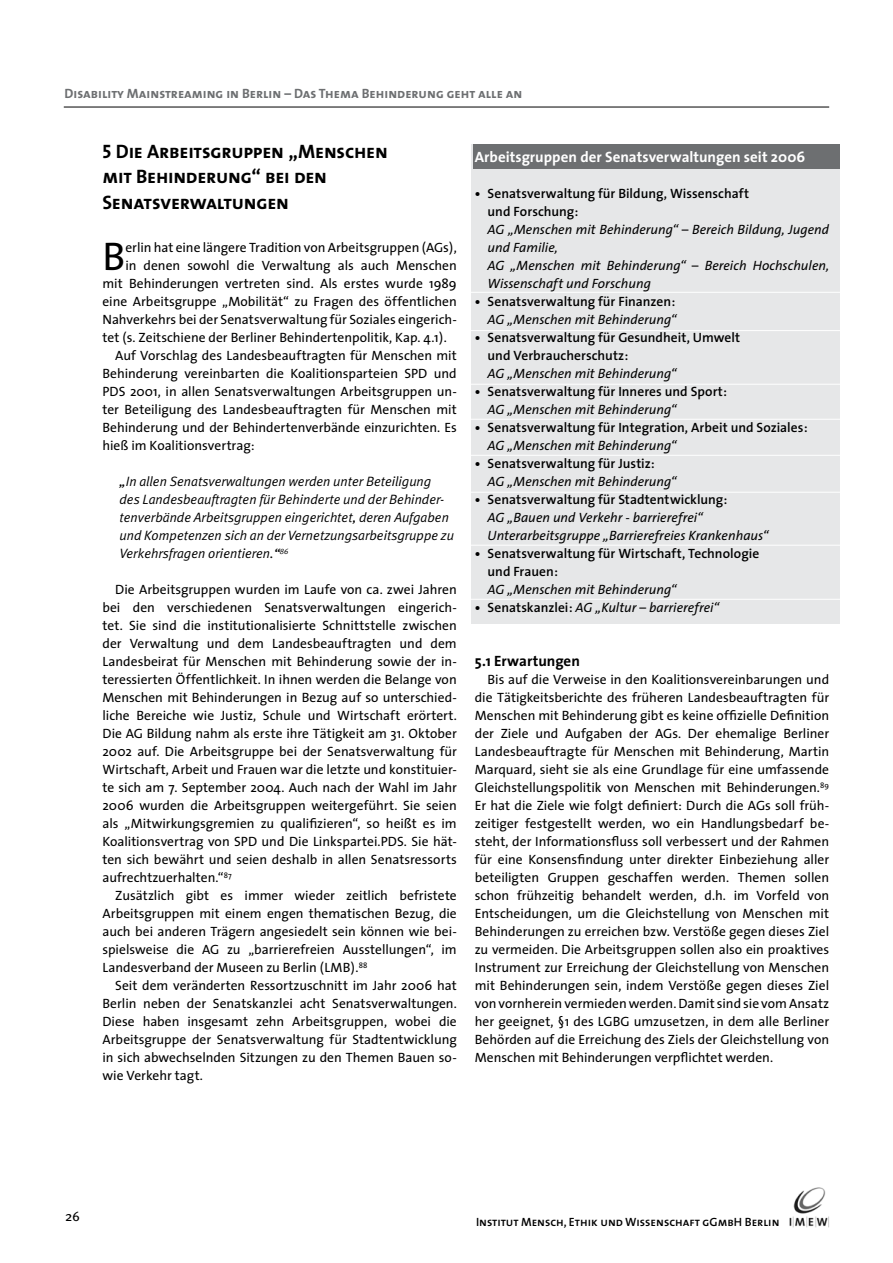
<style>
.page{position:relative;width:893px;height:1263px;background:#fff}
.page>*{position:absolute;margin:0;border:0;box-sizing:border-box;transform-origin:0 0}
.t1{font:40.2px "The Sans";color:#000}
.t2{font:19.5px/25.5px "The Sans Bold Caps";letter-spacing:-.01em;color:#000}
.t3{font:700 15px "The Sans";color:#fff}
.t4{font:700 15px "The Sans";color:#000}
.t5{font:13.5px/18px "The Sans";color:#000}
.t6{font:600 13.5px/18px "The Sans";letter-spacing:.005em;color:#000}
.t7{font:italic 13.5px/18px "The Sans";color:#000}
.t8{font:italic 13.5px/18px "Meta Plus Normal";color:#000}
.t9{font:13.5px "The Sans Bold Caps";color:#6d6f71}
.t10{font:13.5px "Meta Plus";color:#000}
.t11{font:12px "The Sans Semi Bold Caps";color:#000}
.s1{font-weight:700}
.s2{font-weight:400;font-style:italic}
.s3{font-weight:700;font-style:normal}
.s4{font-weight:600;font-style:normal}
</style>
<div class="page">
<hr style="left:64px;top:107px;width:765px;height:1px;background:#000">
<img style="left:789px;top:1187px;width:40px;height:40px">
<div style="left:471px;top:144px;width:369px;height:480px;background:#e6e7e8"></div>
<div style="left:473px;top:144px;width:366px;height:25px;background:#6d6f71"></div>
<hr style="left:469px;top:292px;width:373px;height:1px;background:#fff">
<hr style="left:469px;top:330px;width:373px;height:1px;background:#fff">
<hr style="left:469px;top:384px;width:373px;height:1px;background:#fff">
<hr style="left:469px;top:419px;width:373px;height:1px;background:#fff">
<hr style="left:469px;top:455px;width:373px;height:1px;background:#fff">
<hr style="left:469px;top:492px;width:373px;height:1px;background:#fff">
<hr style="left:469px;top:545px;width:373px;height:1px;background:#fff">
<hr style="left:469px;top:599px;width:373px;height:1px;background:#fff">
<p class="t9" style="left:65px;top:82px;width:459px">Disability Mainstreaming in Berlin – Das Thema Behinderung geht alle an</p>
<h2 class="t2" style="left:102px;top:138px;width:287px">5 Die Arbeitsgruppen „Menschen mit Behinderung“ bei den<br>Senatsverwaltungen</h2>
<h1 class="t1" style="left:102px;top:223px;width:24px">B</h1>
<p class="t5" style="left:125px;top:238px;width:333px">erlin hat eine längere Tradition von Arbeitsgruppen (AGs),</p>
<p class="t5" style="left:125px;top:256px;width:333px">in denen sowohl die Verwaltung als auch Menschen</p>
<p class="t5" style="left:102px;top:274px;width:356px">mit Behinderungen vertreten sind. Als erstes wurde 1989</p>
<p class="t5" style="left:102px;top:292px;width:356px">eine Arbeitsgruppe „Mobilität“ zu Fragen des öffentlichen</p>
<p class="t5" style="left:102px;top:310px;width:356px">Nahverkehrs bei der Senatsverwaltung für Soziales eingerich-</p>
<p class="t5" style="left:102px;top:328px;width:345px">tet (s. Zeitschiene der Berliner Behindertenpolitik, Kap. 4.1).</p>
<p class="t5" style="left:115px;top:346px;width:343px">Auf Vorschlag des Landesbeauftragten für Menschen mit</p>
<p class="t5" style="left:102px;top:364px;width:356px">Behinderung vereinbarten die Koalitionsparteien SPD und</p>
<p class="t5" style="left:102px;top:382px;width:356px">PDS 2001, in allen Senatsverwaltungen Arbeitsgruppen un-</p>
<p class="t5" style="left:102px;top:400px;width:356px">ter Beteiligung des Landesbeauftragten für Menschen mit</p>
<p class="t5" style="left:102px;top:418px;width:356px">Behinderung und der Behindertenverbände einzurichten. Es</p>
<p class="t5" style="left:102px;top:436px;width:154px">hieß im Koalitionsvertrag:</p>
<p class="t8" style="left:119px;top:472px;width:336px">„In allen Senatsverwaltungen werden unter Beteiligung des Landesbeauftragten für Behinderte und der Behinder&shy;tenverbände Arbeitsgruppen eingerichtet, deren Aufgaben und Kompetenzen sich an der Vernetzungsarbeitsgruppe zu Verkehrsfragen orientieren.“<sup>86</sup></p>
<p class="t5" style="left:102px;top:580px;width:356px;text-indent:13px">Die Arbeitsgruppen wurden im Laufe von ca. zwei Jahren bei den verschiedenen Senatsverwaltungen eingerich&shy;tet. Sie sind die institutionalisierte Schnittstelle zwischen der Verwaltung und dem Landesbeauftragten und dem Landesbeirat für Menschen mit Behinderung sowie der in&shy;teressierten Öffentlichkeit. In ihnen werden die Belange von Menschen mit Behinderungen in Bezug auf so unterschied&shy;liche Bereiche wie Justiz, Schule und Wirtschaft erörtert.<br>Die AG Bildung nahm als erste ihre Tätigkeit am 31. Oktober 2002 auf. Die Arbeitsgruppe bei der Senatsverwaltung für Wirtschaft, Arbeit und Frauen war die letzte und konstituier&shy;te sich am 7. September 2004. Auch nach der Wahl im Jahr 2006 wurden die Arbeitsgruppen weitergeführt. Sie seien als „Mitwirkungsgremien zu qualifizieren“, so heißt es im Koalitionsvertrag von SPD und Die Linkspartei.PDS. Sie hät&shy;ten sich bewährt und seien deshalb in allen Senatsressorts aufrechtzuerhalten.“<sup>87</sup></p>
<p class="t5" style="left:102px;top:886px;width:356px;text-align:justify;text-indent:13px">Zusätzlich gibt es immer wieder zeitlich befristete Arbeitsgruppen mit einem engen thematischen Bezug, die auch bei anderen Trägern angesiedelt sein können wie bei&shy;spielsweise die AG zu „barrierefreien Ausstellungen“, im Landesverband der Museen zu Berlin (LMB). <sup>88</sup></p>
<p class="t5" style="left:102px;top:976px;width:356px;text-indent:13px">Seit dem veränderten Ressortzuschnitt im Jahr 2006 hat Berlin neben der Senatskanzlei acht Senatsverwaltungen.<br>Diese haben insgesamt zehn Arbeitsgruppen, wobei die Arbeitsgruppe der Senatsverwaltung für Stadtentwicklung in sich abwechselnden Sitzungen zu den Themen Bauen so&shy;wie Verkehr tagt.</p>
<p class="t3" style="left:475px;top:144px;width:332px">Arbeitsgruppen der Senatsverwaltungen seit 2006</p>
<p class="t6" style="left:488px;top:184px;width:263px;text-indent:-13px"><span class="s1">•</span> Senatsverwaltung für Bildung, Wissenschaft und Forschung:</p>
<p class="t7" style="left:488px;top:220px;width:343px">AG „Menschen mit Behinderung“ – Bereich Bildung, Jugend und Familie,<br>AG „Menschen mit Behinderung“ – Bereich Hochschulen, Wissenschaft und Forschung</p>
<p class="t6" style="left:475px;top:292px;width:203px;text-align:right"><span class="s1">•</span> Senatsverwaltung für Finanzen:<br><span class="s2">AG „Menschen mit Behinderung“</span></p>
<p class="t6" style="left:488px;top:328px;width:254px;text-indent:-13px"><span class="s1">•</span> Senatsverwaltung für Gesundheit, Umwelt und Verbraucherschutz:</p>
<p class="t7" style="left:488px;top:364px;width:191px">AG „Menschen mit Behinderung“</p>
<p class="t6" style="left:488px;top:382px;width:241px;text-indent:-13px"><span class="s1">•</span> Senatsverwaltung für Inneres und Sport:<br><span class="s2">AG „Menschen mit Behinderung“</span></p>
<p class="t6" style="left:488px;top:418px;width:321px;text-indent:-13px"><span class="s1">•</span> Senatsverwaltung für Integration, Arbeit und Soziales:<br><span class="s2">AG „Menschen mit Behinderung“</span></p>
<p class="t6" style="left:488px;top:454px;width:191px;text-indent:-13px"><span class="s1">•</span> Senatsverwaltung für Justiz:<br><span class="s2">AG „Menschen mit Behinderung“</span></p>
<p class="t7" style="left:488px;top:490px;width:283px;text-indent:-13px"><span class="s3">•</span> <span class="s4">Senatsverwaltung für Stadtentwicklung:<br></span>AG „Bauen und Verkehr - barrierefrei“<br>Unterarbeitsgruppe „Barrierefreies Krankenhaus“</p>
<p class="t6" style="left:488px;top:544px;width:273px;text-indent:-13px"><span class="s1">•</span> Senatsverwaltung für Wirtschaft, Technologie und Frauen:</p>
<p class="t7" style="left:488px;top:580px;width:191px">AG „Menschen mit Behinderung“</p>
<p class="t7" style="left:475px;top:598px;width:246px"><span class="s3">•</span> <span class="s4">Senatskanzlei:</span> AG „Kultur – barrierefrei“</p>
<p class="t4" style="left:475px;top:648px;width:107px">5.1 Erwartungen</p>
<p class="t5" style="left:475px;top:670px;width:356px;text-align:justify;text-indent:13px">Bis auf die Verweise in den Koalitionsvereinbarungen und die Tätigkeitsberichte des früheren Landesbeauftragten für Menschen mit Behinderung gibt es keine offizielle Definition der Ziele und Aufgaben der AGs. Der ehemalige Berliner Landesbeauftragte für Menschen mit Behinderung, Martin Marquard, sieht sie als eine Grundlage für eine umfassende Gleichstellungspolitik von Menschen mit Behinderungen. <sup>89<br></sup>Er hat die Ziele wie folgt definiert: Durch die AGs soll früh&shy;zeitiger festgestellt werden, wo ein Handlungsbedarf be&shy;steht, der Informationsfluss soll verbessert und der Rahmen für eine Konsensfindung unter direkter Einbeziehung aller beteiligten Gruppen geschaffen werden. Themen sollen schon frühzeitig behandelt werden, d.h. im Vorfeld von Entscheidungen, um die Gleichstellung von Menschen mit Behinderungen zu erreichen bzw. Verstöße gegen dieses Ziel zu vermeiden. Die Arbeitsgruppen sollen also ein proaktives Instrument zur Erreichung der Gleichstellung von Menschen mit Behinderungen sein, indem Verstöße gegen dieses Ziel von vornherein vermiedenwerden. Damit sind sie vom Ansatz her geeignet, §1 des LGBG umzusetzen, in dem alle Berliner Behörden auf die Erreichung des Ziels der Gleichstellung von Menschen mit Behinderungen verpflichtet werden.</p>
<p class="t10" style="left:65px;top:1208px;width:16px">26</p>
<p class="t11" style="left:476px;top:1212px;width:305px">Institut Mensch, Ethik und Wissenschaft gGmbH Berlin</p>
</div>
